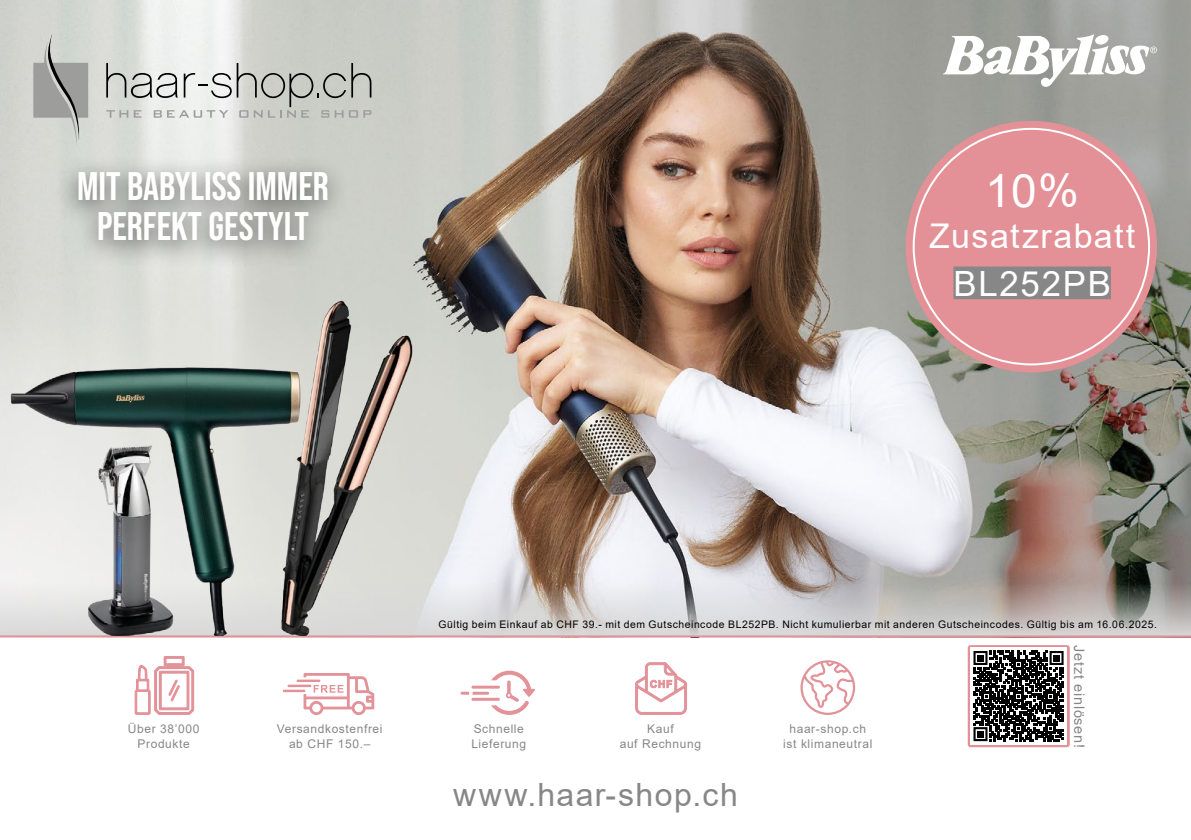
<style>
.page{position:relative;width:1191px;height:840px;background:#fff}
.page>*{position:absolute;margin:0;border:0;box-sizing:border-box;transform-origin:0 0}
.t1{font:46px "Arial";color:#fff}
.t2{font:39.8px/40px "Bebas Neue";color:#fff;text-align:center}
.t3{font:34.8px "Arial";letter-spacing:.05em;color:#fff}
.t4{font:34px "Arial";letter-spacing:.04em;color:#fff}
.t5{font:32px "Arial";letter-spacing:.045em;color:#878787}
.t6{font:14.4px "Arial";letter-spacing:.05em;color:#878787}
.t7{font:12px/14.4px "Arial";letter-spacing:.05em;color:#878787;text-align:center}
.t8{font:10.4px "Arial";letter-spacing:.05em;color:#000}
</style>
<div class="page">
<img style="left:0;top:0;width:1191px;height:582px">
<svg style="left:0;top:582px;width:1191px;height:53px;background:#c7c4c3"></svg>
<hr style="left:0;top:635px;width:1191px;height:2px;background:#e39198">
<svg style="left:942px;top:34px;width:215px;height:53px"></svg>
<img style="left:6px;top:284px;width:429px;height:351px">
<svg style="left:134px;top:656px;width:61px;height:58px"></svg>
<svg style="left:283px;top:673px;width:91px;height:41px"></svg>
<svg style="left:460px;top:670px;width:75px;height:44px"></svg>
<svg style="left:635px;top:662px;width:52px;height:52px"></svg>
<svg style="left:800px;top:660px;width:55px;height:54px"></svg>
<div style="left:905px;top:121px;width:252px;height:251px;background:#e39097;border-radius:50%"></div>
<div style="left:953px;top:266px;width:157px;height:33px;background:#878787"></div>
<div style="left:967px;top:644px;width:102px;height:102px;border:3px solid #e39198"></div>
<svg style="left:970px;top:647px;width:96px;height:97px"></svg>
<svg style="left:973px;top:650px;width:90px;height:90px"></svg>
<div style="left:54px;top:155px;width:294px;height:114px;background:#000;opacity:.62"></div>
<svg style="left:33px;top:34px;width:55px;height:112px;background:#b3b5b1"></svg>
<svg style="left:106px;top:63px;width:265px;height:55px;background:#c4c6c2"></svg>
<h2 class="t2" style="left:77px;top:165px;width:253px">MIT BABYLISS IMMER<br>PERFEKT GESTYLT</h2>
<h1 class="t1" style="left:985px;top:159px;width:95px">10%</h1>
<h3 class="t4" style="left:929px;top:212px;width:207px">Zusatzrabatt</h3>
<h3 class="t3" style="left:953px;top:259px;width:159px">BL252PB</h3>
<p class="t8" style="left:438px;top:616px;width:720px">Gültig beim Einkauf ab CHF 39.- mit dem Gutscheincode BL252PB. Nicht kumulierbar mit anderen Gutscheincodes. Gültig bis am 16.06.2025.</p>
<p class="t7" style="left:128px;top:721px;width:73px">Über 38’000<br>Produkte</p>
<p class="t7" style="left:277px;top:721px;width:107px">Versandkostenfrei ab CHF 150.–</p>
<p class="t7" style="left:471px;top:721px;width:56px;text-align:left">Schnelle<br>Lieferung</p>
<p class="t7" style="left:620px;top:721px;width:83px">Kauf<br>auf Rechnung</p>
<p class="t7" style="left:783px;top:721px;width:91px">haar-shop.ch ist klimaneutral</p>
<h3 class="t5" style="left:453px;top:772px;width:286px">www.haar-shop.ch</h3>
<h3 class="t6" style="left:1089px;top:644px;width:104px;rotate:90deg">Jetzt einlösen!</h3>
</div>
